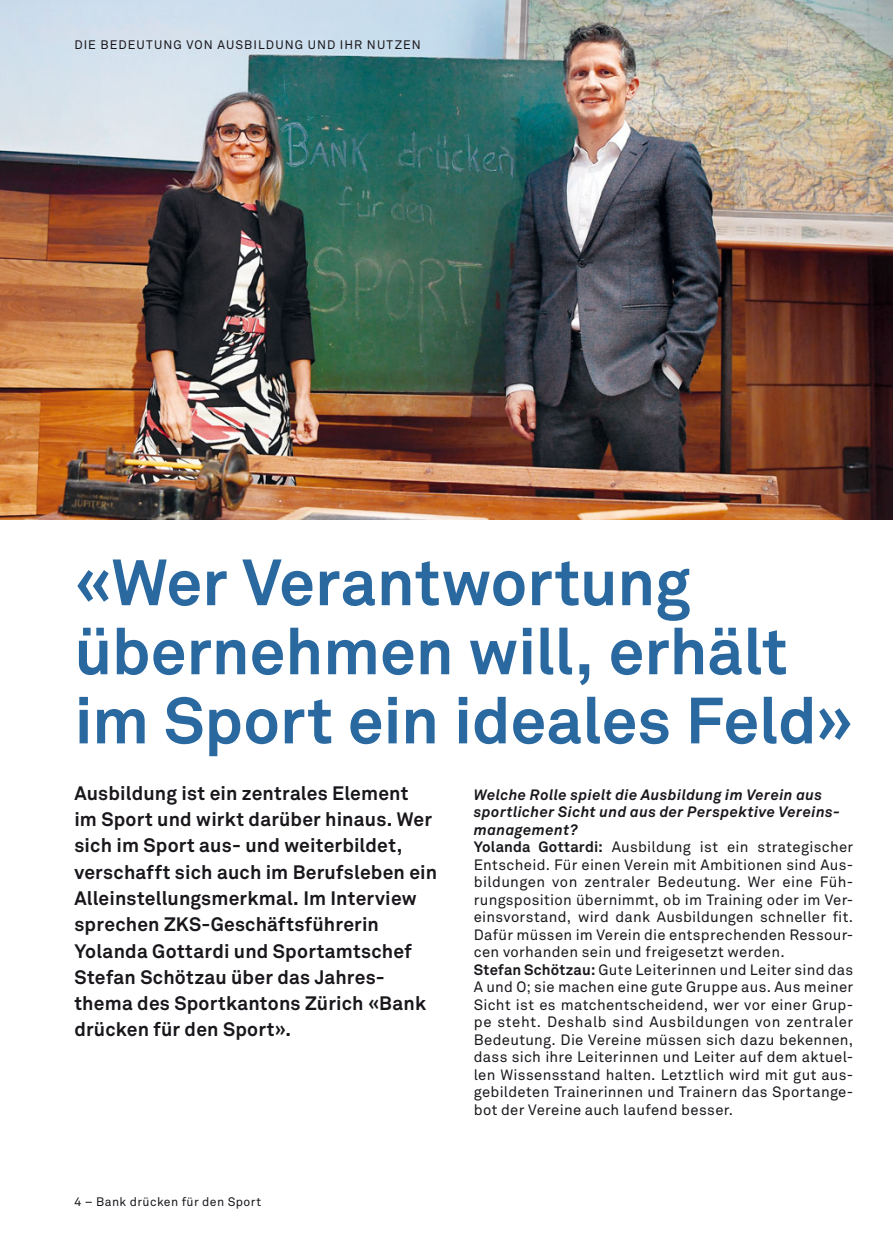
<style>
.page{position:relative;width:893px;height:1241px;background:#fff}
.page>*{position:absolute;margin:0;border:0;box-sizing:border-box;transform-origin:0 0}
.t1{font:700 64.4px/69px "Akkurat Office";letter-spacing:-.005em;color:#2a68a0}
.t2{font:700 19.25px/26.2px "Akkurat Office";letter-spacing:.01em;color:#1a171c}
.t3{font:14.88px/17.5px "Akkurat Office";letter-spacing:.02em;color:#1a171c}
.t4{font:12.25px "Akkurat Office";letter-spacing:.08em;color:#1a171c}
.t5{font:12.25px "Akkurat Office";letter-spacing:.03em;color:#1a171c}
.s1{font-weight:700;font-style:italic}
.s2{font-weight:700}
</style>
<div class="page">
<img style="left:0;top:0;width:893px;height:519px">
<p class="t4" style="left:74px;top:41px;width:348px">DIE BEDEUTUNG VON AUSBILDUNG UND IHR NUTZEN</p>
<h1 class="t1" style="left:74px;top:555px;width:780px">«Wer Verantwortung übernehmen will, erhält im Sport ein ideales Feld»</h1>
<p class="t2" style="left:74px;top:782px;width:364px">Ausbildung ist ein zentrales Element<br>im Sport und wirkt darüber hinaus. Wer sich im Sport aus- und weiterbildet, verschafft sich auch im Berufsleben ein Alleinstellungsmerkmal. Im Interview sprechen ZKS-Geschäftsführerin Yolanda Gottardi und Sportamtschef Stefan Schötzau über das Jahres&shy;thema des Sportkantons Zürich «Bank drücken für den Sport».</p>
<p class="t3" style="left:474px;top:787px;width:381px"><span class="s1">Welche Rolle spielt die Ausbildung im Verein aus sportlicher Sicht und aus der Perspektive Vereins&shy;management?<br></span><span class="s2">Yolanda Gottardi:</span> Ausbildung ist ein strategischer Entscheid. Für einen Verein mit Ambitionen sind Aus&shy;bildungen von zentraler Bedeutung. Wer eine Füh&shy;rungsposition übernimmt, ob im Training oder im Ver&shy;einsvorstand, wird dank Ausbildungen schneller fit.<br>Dafür müssen im Verein die entsprechenden Ressour&shy;cen vorhanden sein und freigesetzt werden.<br><span class="s2">Stefan Schötzau:</span> Gute Leiterinnen und Leiter sind das A und O; sie machen eine gute Gruppe aus. Aus meiner Sicht ist es matchentscheidend, wer vor einer Grup&shy;pe steht. Deshalb sind Ausbildungen von zentraler Bedeutung. Die Vereine müssen sich dazu bekennen, dass sich ihre Leiterinnen und Leiter auf dem aktuel&shy;len Wissensstand halten. Letztlich wird mit gut aus&shy;gebildeten Trainerinnen und Trainern das Sportange&shy;bot der Vereine auch laufend besser.</p>
<p class="t5" style="left:74px;top:1196px;width:188px">4 – Bank drücken für den Sport</p>
</div>
